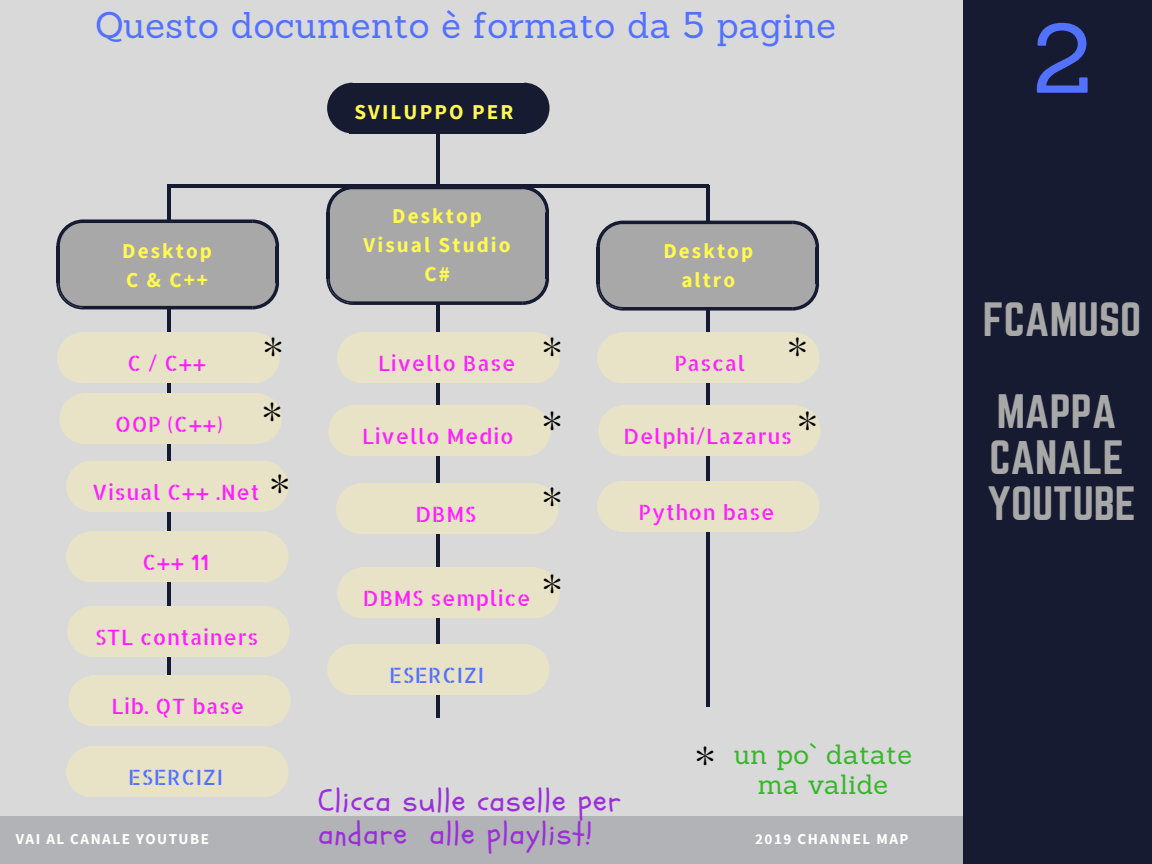
<style>
.page{position:relative;width:1152px;height:864px;background:#d9d9d9}
.page>*{position:absolute;margin:0;border:0;box-sizing:border-box;transform-origin:0 0}
.t1{font:96.6px "Sanchez";color:#5271ff}
.t2{font:48.3px/74.2px "Prata";color:#000}
.t3{font:42.3px/92.2px "Norwester";color:#a8a8a8;text-align:center}
.t4{font:36.3px "Sanchez";letter-spacing:.01em;color:#5271ff}
.t5{font:30.9px/32.7px "Schoolbell";letter-spacing:.04em;color:#9a2ed7}
.t6{font:27.15px/29.2px "Sanchez";letter-spacing:.01em;color:#35b729;text-align:center}
.t7{font:21.15px "Allerta Stencil";letter-spacing:.03em;color:#ff1ffd}
.t8{font:700 21.15px/29.2px "Source Sans Pro";letter-spacing:.1em;color:#fff952;text-align:center}
.t9{font:21.15px "Allerta Stencil";letter-spacing:.03em;color:#5271ff}
.t10{font:700 15.15px "Source Sans Pro";letter-spacing:.1em;color:#fff}
</style>
<div class="page">
<div style="left:0;top:817px;width:1007px;height:47px;background:#b2b3b7"></div>
<hr style="left:167px;top:189px;width:3px;height:528px;background:#161b31">
<hr style="left:706px;top:185px;width:3px;height:522px;background:#161b31">
<div style="left:963px;top:0;width:189px;height:864px;background:#161b31"></div>
<hr style="left:436px;top:111px;width:4px;height:607px;background:#161b31">
<hr style="left:167px;top:184px;width:541px;height:4px;background:#161b31">
<div style="left:350px;top:83px;width:176px;height:51px;background:#161b31"></div>
<svg style="left:526px;top:83px;width:24px;height:51px"></svg>
<svg style="left:327px;top:83px;width:23px;height:51px"></svg>
<div style="left:353px;top:212px;width:170px;height:66px;background:#a8a8a8"></div>
<div style="left:330px;top:212px;width:23px;height:66px;background:#a8a8a8"></div>
<hr style="left:326px;top:212px;width:4px;height:66px;background:#161b31">
<svg style="left:326px;top:278px;width:223px;height:27px;background:#959699"></svg>
<div style="left:522px;top:212px;width:24px;height:66px;background:#a8a8a8"></div>
<hr style="left:546px;top:212px;width:3px;height:66px;background:#161b31">
<svg style="left:326px;top:188px;width:223px;height:25px;background:#9d9ea0"></svg>
<div style="left:80px;top:332px;width:176px;height:51px;background:#e8e3c7"></div>
<svg style="left:256px;top:333px;width:23px;height:50px"></svg>
<svg style="left:57px;top:332px;width:23px;height:51px"></svg>
<div style="left:83px;top:246px;width:170px;height:37px;background:#a8a8a8"></div>
<div style="left:60px;top:246px;width:23px;height:37px;background:#a8a8a8"></div>
<hr style="left:56px;top:246px;width:4px;height:37px;background:#161b31">
<svg style="left:56px;top:283px;width:223px;height:26px;background:#96979a"></svg>
<div style="left:252px;top:246px;width:24px;height:37px;background:#a8a8a8"></div>
<hr style="left:276px;top:246px;width:3px;height:37px;background:#161b31">
<svg style="left:56px;top:219px;width:223px;height:27px;background:#96969a"></svg>
<div style="left:623px;top:247px;width:170px;height:37px;background:#a8a8a8"></div>
<div style="left:600px;top:247px;width:23px;height:37px;background:#a8a8a8"></div>
<hr style="left:596px;top:247px;width:4px;height:37px;background:#161b31">
<svg style="left:596px;top:284px;width:223px;height:27px;background:#96979a"></svg>
<div style="left:792px;top:247px;width:24px;height:37px;background:#a8a8a8"></div>
<hr style="left:816px;top:247px;width:3px;height:37px;background:#161b31">
<svg style="left:596px;top:221px;width:223px;height:26px;background:#96979a"></svg>
<div style="left:89px;top:461px;width:176px;height:51px;background:#e8e3c7"></div>
<svg style="left:265px;top:461px;width:23px;height:50px"></svg>
<svg style="left:66px;top:461px;width:23px;height:51px"></svg>
<div style="left:90px;top:606px;width:176px;height:51px;background:#e8e3c7"></div>
<svg style="left:266px;top:606px;width:24px;height:50px"></svg>
<svg style="left:67px;top:606px;width:23px;height:51px"></svg>
<div style="left:82px;top:393px;width:176px;height:51px;background:#e8e3c7"></div>
<svg style="left:258px;top:393px;width:24px;height:51px"></svg>
<svg style="left:59px;top:393px;width:23px;height:51px"></svg>
<div style="left:89px;top:746px;width:176px;height:51px;background:#e8e3c7"></div>
<svg style="left:265px;top:747px;width:23px;height:50px"></svg>
<svg style="left:66px;top:746px;width:23px;height:51px"></svg>
<div style="left:360px;top:332px;width:176px;height:51px;background:#e8e3c7"></div>
<svg style="left:536px;top:333px;width:24px;height:50px"></svg>
<svg style="left:337px;top:332px;width:23px;height:51px"></svg>
<div style="left:351px;top:406px;width:176px;height:50px;background:#e8e3c7"></div>
<svg style="left:527px;top:406px;width:24px;height:50px"></svg>
<svg style="left:328px;top:406px;width:23px;height:50px"></svg>
<div style="left:621px;top:406px;width:176px;height:50px;background:#e8e3c7"></div>
<svg style="left:797px;top:406px;width:24px;height:50px"></svg>
<svg style="left:598px;top:406px;width:23px;height:50px"></svg>
<div style="left:620px;top:332px;width:176px;height:51px;background:#e8e3c7"></div>
<svg style="left:796px;top:333px;width:23px;height:50px"></svg>
<svg style="left:597px;top:332px;width:23px;height:51px"></svg>
<div style="left:359px;top:483px;width:176px;height:51px;background:#e8e3c7"></div>
<svg style="left:535px;top:483px;width:23px;height:51px"></svg>
<svg style="left:336px;top:483px;width:23px;height:51px"></svg>
<div style="left:350px;top:644px;width:176px;height:51px;background:#e8e3c7"></div>
<svg style="left:526px;top:644px;width:23px;height:51px"></svg>
<svg style="left:327px;top:644px;width:23px;height:51px"></svg>
<div style="left:360px;top:568px;width:176px;height:50px;background:#e8e3c7"></div>
<svg style="left:536px;top:568px;width:24px;height:50px"></svg>
<svg style="left:337px;top:568px;width:23px;height:50px"></svg>
<div style="left:89px;top:532px;width:176px;height:50px;background:#e8e3c7"></div>
<svg style="left:265px;top:532px;width:23px;height:50px"></svg>
<svg style="left:66px;top:532px;width:23px;height:50px"></svg>
<div style="left:620px;top:481px;width:176px;height:51px;background:#e8e3c7"></div>
<svg style="left:796px;top:481px;width:23px;height:51px"></svg>
<svg style="left:597px;top:481px;width:23px;height:51px"></svg>
<div style="left:91px;top:676px;width:176px;height:50px;background:#e8e3c7"></div>
<svg style="left:267px;top:676px;width:24px;height:50px"></svg>
<svg style="left:68px;top:676px;width:23px;height:50px"></svg>
<h3 class="t4" style="left:95px;top:1px;width:742px">Questo documento è formato da 5 pagine</h3>
<p class="t8" style="left:354px;top:97px;width:160px">SVILUPPO PER</p>
<p class="t8" style="left:364px;top:201px;width:149px">Desktop<br>Visual Studio<br>C#</p>
<p class="t8" style="left:122px;top:235px;width:91px;text-align:left">Desktop<br>C &amp; C++</p>
<p class="t8" style="left:663px;top:235px;width:91px">Desktop altro</p>
<p class="t7" style="left:127px;top:349px;width:80px">C / C++</p>
<p class="t7" style="left:115px;top:410px;width:109px">OOP (C++)</p>
<h2 class="t2" style="left:262px;top:321px;width:24px">*</h2>
<h2 class="t2" style="left:261px;top:386px;width:24px">*</h2>
<p class="t7" style="left:92px;top:478px;width:169px">Visual C++ .Net</p>
<h2 class="t2" style="left:269px;top:458px;width:24px">*</h2>
<p class="t7" style="left:142px;top:549px;width:68px">C++ 11</p>
<p class="t7" style="left:95px;top:623px;width:165px">STL containers</p>
<p class="t7" style="left:111px;top:693px;width:135px">Lib. QT base</p>
<h2 class="t2" style="left:541px;top:321px;width:24px">* *</h2>
<h2 class="t2" style="left:786px;top:321px;width:34px">* *</h2>
<p class="t7" style="left:378px;top:349px;width:139px">Livello Base</p>
<p class="t7" style="left:674px;top:349px;width:72px">Pascal</p>
<p class="t7" style="left:362px;top:423px;width:153px">Livello Medio</p>
<p class="t7" style="left:623px;top:423px;width:170px">Delphi/Lazarus</p>
<p class="t7" style="left:415px;top:500px;width:62px">DBMS</p>
<p class="t7" style="left:363px;top:585px;width:169px">DBMS semplice</p>
<h2 class="t2" style="left:541px;top:466px;width:24px;line-height:86.7px">* *</h2>
<p class="t9" style="left:389px;top:661px;width:96px">ESERCIZI</p>
<p class="t7" style="left:639px;top:498px;width:138px">Python base</p>
<p class="t6" style="left:734px;top:740px;width:180px">un po` datate ma valide</p>
<h2 class="t2" style="left:694px;top:731px;width:24px">*</h2>
<p class="t9" style="left:128px;top:763px;width:96px">ESERCIZI</p>
<h3 class="t5" style="left:318px;top:785px;width:304px">Clicca sulle caselle per andare alle playlist!</h3>
<p class="t10" style="left:16px;top:829px;width:195px">VAI AL CANALE YOUTUBE</p>
<p class="t10" style="left:755px;top:829px;width:155px">2019 CHANNEL MAP</p>
<h1 class="t1" style="left:1033px;top:-4px;width:60px">2</h1>
<h3 class="t3" style="left:983px;top:275px;width:160px">FCAMUSO<br>MAPPA</h3>
<h3 class="t3" style="left:988px;top:436px;width:149px;line-height:46.2px;text-align:left">CANALE<br>YOUTUBE</h3>
</div>
